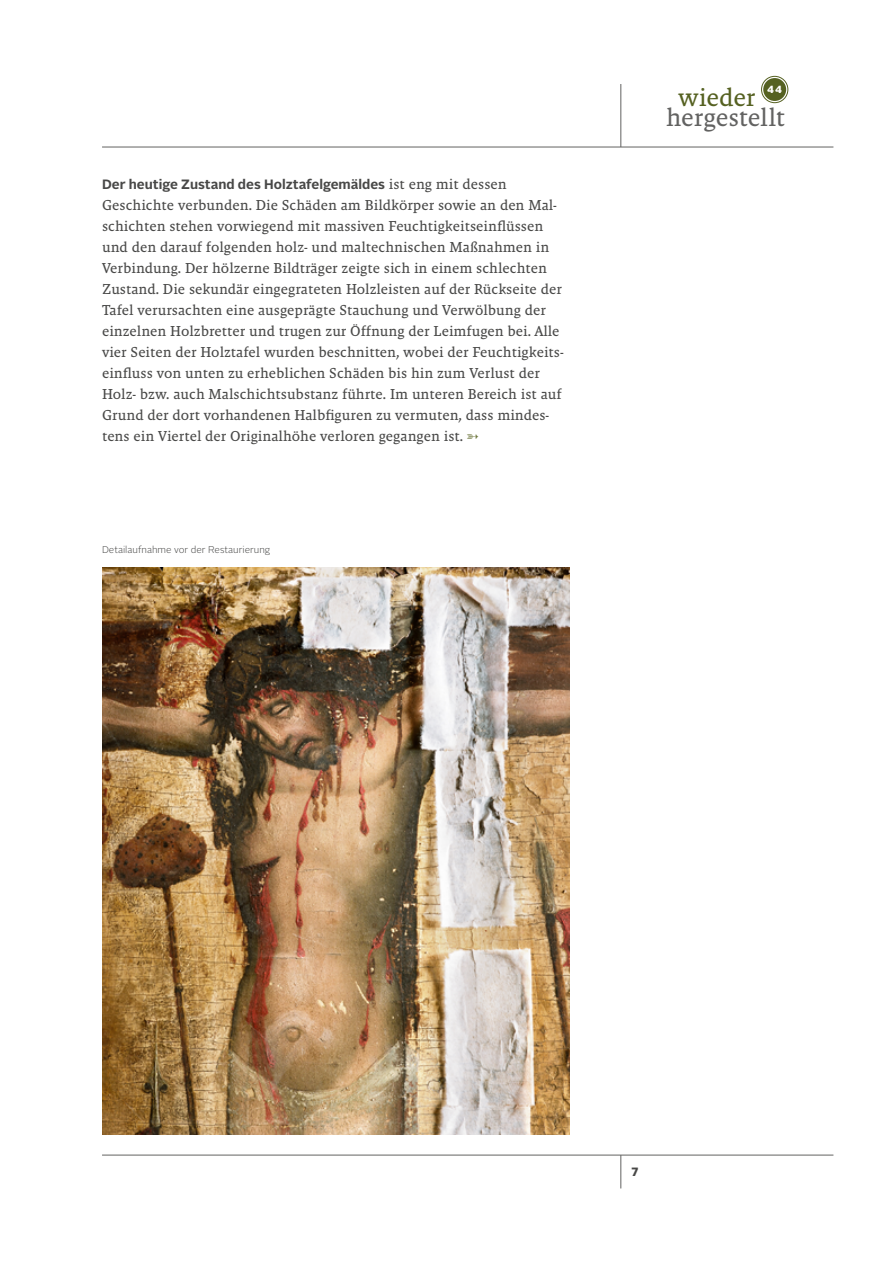
<style>
.page{position:relative;width:893px;height:1263px;background:#fff}
.page>*{position:absolute;margin:0;border:0;box-sizing:border-box;transform-origin:0 0}
.t1{font:25.65px "Malaga OT";letter-spacing:-.01em;color:#626261}
.t2{font:25.65px "Malaga OT";letter-spacing:-.015em;color:#556121}
.t3{font:14.7px/21px "Malaga OT";color:#484847}
.t4{font:700 13.5px "Alright Sans";color:#484847}
.t5{font:900 12px "Alright Sans";color:#484847}
.t6{font:900 10.35px "Alright Sans";color:#fff}
.t7{font:300 9.75px "Alright Sans";color:#484847}
.s1{font-family:"Malaga OT";font-weight:400;font-size:14.7px}
.s2{color:#6b743a}
</style>
<div class="page">
<hr style="left:102px;top:147px;width:731px;height:1px;background:#626261">
<hr style="left:102px;top:1155px;width:731px;height:1px;background:#626261">
<div style="left:763px;top:78px;width:23px;height:23px;background:#556121;border-radius:50%"></div>
<div style="left:761px;top:76px;width:27px;height:27px;border:1px solid #556121;border-radius:50%"></div>
<hr style="left:621px;top:84px;width:1px;height:63px;background:#626261">
<hr style="left:621px;top:1155px;width:1px;height:33px;background:#626261">
<img style="left:102px;top:567px;width:468px;height:567px">
<p class="t4" style="left:102px;top:175px;width:406px">Der heutige Zustand des Holztafelgemäldes <span class="s1">ist eng mit dessen</span></p>
<p class="t3" style="left:102px;top:194px;width:463px">Geschichte verbunden. Die Schäden am Bildkörper sowie an den Mal&shy;schichten stehen vorwiegend mit massiven Feuchtigkeitseinflüssen und den darauf folgenden holz- und maltechnischen Maßnahmen in Verbindung. Der hölzerne Bildträger zeigte sich in einem schlechten Zustand. Die sekundär eingegrateten Holzleisten auf der Rückseite der Tafel verursachten eine ausgeprägte Stauchung und Verwölbung der einzelnen Holzbretter und trugen zur Öffnung der Leimfugen bei. Alle vier Seiten der Holztafel wurden beschnitten, wobei der Feuchtigkeits&shy;einfluss von unten zu erheblichen Schäden bis hin zum Verlust der Holz- bzw. auch Malschichtsubstanz führte. Im unteren Bereich ist auf Grund der dort vorhandenen Halbfiguren zu vermuten, dass mindes&shy;tens ein Viertel der Originalhöhe verloren gegangen ist. <span class="s2">➳</span></p>
<p class="t7" style="left:102px;top:543px;width:170px">Detailaufnahme vor der Restaurierung</p>
<h1 class="t2" style="left:678px;top:83px;width:79px">wieder</h1>
<p class="t6" style="left:767px;top:82px;width:16px">44</p>
<h1 class="t1" style="left:666px;top:103px;width:120px">hergestellt</h1>
<p class="t5" style="left:631px;top:1163px;width:8px">7</p>
</div>
